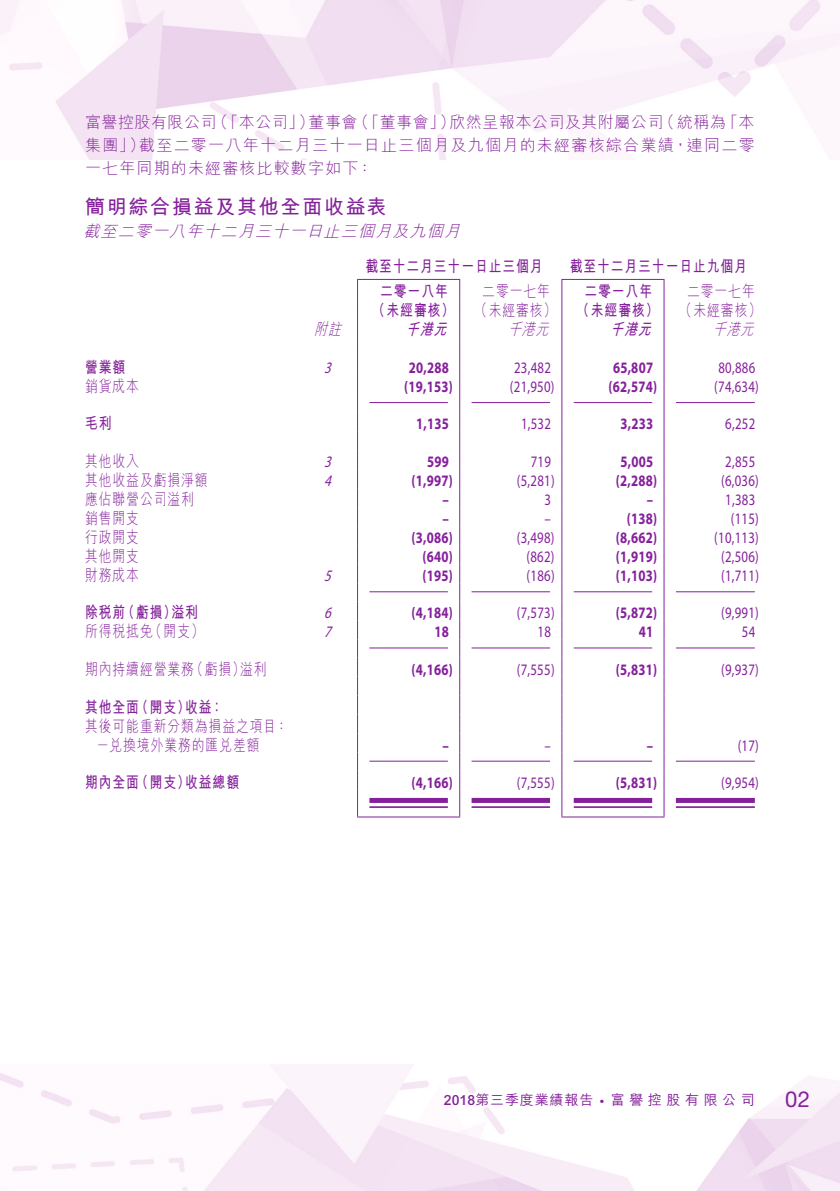
<style>
.page{position:relative;width:840px;height:1191px;background:#fff}
.page>*{position:absolute;margin:0;border:0;box-sizing:border-box;transform-origin:0 0}
.t1{font:22px "Helvetica Neue LT Std";color:#85209b}
.t2{font:700 20px "M Hei HK";letter-spacing:.085em;color:#85209b}
.t3{font:16px "Myriad Pro";letter-spacing:.02em;color:#85209b;scale:.8 1}
.t4{font:700 16px "Myriad Pro";letter-spacing:.02em;color:#85209b;scale:.8 1}
.t5{font:300 16px "M Hei HK";letter-spacing:.07em;color:#85209b;scale:.8 1}
.t6{font:300 16px/23px "M Hei HK";letter-spacing:.07em;color:#85209b}
.t7{font:700 16px "M Hei HK";letter-spacing:.07em;color:#85209b;scale:.8 1}
.t8{font:italic 300 16px "M Hei HK";color:#85209b}
.t9{font:300 16px "M Hei HK";letter-spacing:.03em;color:#85209b}
.t10{font:italic 300 16px "M Hei HK";color:#85209b;scale:.8 1}
.t11{font:italic 700 16px "M Hei HK";color:#85209b;scale:.8 1}
.t12{font:italic 16px "Myriad Pro";color:#85209b;scale:.8 1}
.t13{font:500 14px "M Hei HK";letter-spacing:.06em;color:#85209b}
.t14{font:500 14px "M Hei HK";letter-spacing:.325em;color:#85209b}
.t15{font:600 14px "Myriad Pro";color:#85209b}
.s1{font-family:"Arial MT Std"}
</style>
<div class="page">
<img style="left:0;top:0;width:839px;height:1191px">
<hr style="left:357px;top:279px;width:103px;height:1px;background:#85209b">
<hr style="left:561px;top:279px;width:103px;height:1px;background:#85209b">
<svg style="left:357px;top:280px;width:1px;height:536px"></svg>
<svg style="left:459px;top:280px;width:1px;height:536px"></svg>
<svg style="left:561px;top:280px;width:1px;height:536px"></svg>
<svg style="left:663px;top:280px;width:1px;height:536px"></svg>
<hr style="left:357px;top:816px;width:103px;height:1px;background:#85209b">
<hr style="left:561px;top:816px;width:103px;height:1px;background:#85209b">
<hr style="left:369px;top:402px;width:78px;height:1px;background:#85209b">
<hr style="left:471px;top:402px;width:78px;height:1px;background:#85209b">
<hr style="left:573px;top:402px;width:78px;height:1px;background:#85209b">
<hr style="left:675px;top:402px;width:79px;height:1px;background:#85209b">
<hr style="left:369px;top:591px;width:78px;height:1px;background:#85209b">
<hr style="left:471px;top:591px;width:78px;height:1px;background:#85209b">
<hr style="left:573px;top:591px;width:78px;height:1px;background:#85209b">
<hr style="left:675px;top:591px;width:79px;height:1px;background:#85209b">
<hr style="left:369px;top:647px;width:78px;height:1px;background:#85209b">
<hr style="left:471px;top:647px;width:78px;height:1px;background:#85209b">
<hr style="left:573px;top:647px;width:78px;height:1px;background:#85209b">
<hr style="left:675px;top:647px;width:79px;height:1px;background:#85209b">
<hr style="left:369px;top:760px;width:78px;height:1px;background:#85209b">
<hr style="left:471px;top:760px;width:78px;height:1px;background:#85209b">
<hr style="left:573px;top:760px;width:78px;height:1px;background:#85209b">
<hr style="left:675px;top:760px;width:79px;height:1px;background:#85209b">
<div style="left:369px;top:798px;width:78px;height:5px;background:#85209b"></div>
<hr style="left:369px;top:806px;width:78px;height:2px;background:#85209b">
<div style="left:471px;top:798px;width:78px;height:5px;background:#85209b"></div>
<hr style="left:471px;top:806px;width:78px;height:2px;background:#85209b">
<div style="left:573px;top:798px;width:78px;height:5px;background:#85209b"></div>
<hr style="left:573px;top:806px;width:78px;height:2px;background:#85209b">
<div style="left:675px;top:798px;width:79px;height:5px;background:#85209b"></div>
<hr style="left:675px;top:806px;width:79px;height:2px;background:#85209b">
<p class="t6" style="left:212px;top:110px;width:104px">（「本公司」）</p>
<p class="t6" style="left:353px;top:110px;width:104px">（「董事會」）</p>
<p class="t6" style="left:658px;top:110px;width:68px">（統稱為</p>
<p class="t9" style="left:449px;top:114px;width:215px">欣然呈報本公司及其附屬公司</p>
<p class="t6" style="left:308px;top:110px;width:50px">董事會</p>
<p class="t6" style="left:139px;top:110px;width:616px;text-indent:-54px">富譽控股有限公司<br>截至二零一八年十二月三十一日止三個月及九個月的未經審核綜合業績，連同二零</p>
<p class="t6" style="left:721px;top:110px;width:34px">「本</p>
<p class="t6" style="left:85px;top:133px;width:289px">集團」）<br>一七年同期的未經審核比較數字如下：</p>
<p class="t2" style="left:85px;top:192px;width:303px">簡明綜合損益及其他全面收益表</p>
<p class="t8" style="left:83px;top:223px;width:382px">截至二零一八年十二月三十一日止三個月及九個月</p>
<p class="t7" style="left:365px;top:254px;width:223px">截至十二月三十一日止三個月</p>
<p class="t7" style="left:569px;top:254px;width:223px">截至十二月三十一日止九個月</p>
<p class="t7" style="left:380px;top:279px;width:86px">二零一八年</p>
<p class="t5" style="left:482px;top:283px;width:86px">二零一七年</p>
<p class="t7" style="left:584px;top:279px;width:86px">二零一八年</p>
<p class="t5" style="left:686px;top:283px;width:86px">二零一七年</p>
<p class="t7" style="left:372px;top:298px;width:104px">（未經審核）</p>
<p class="t5" style="left:474px;top:302px;width:104px">（未經審核）</p>
<p class="t7" style="left:576px;top:298px;width:104px">（未經審核）</p>
<p class="t5" style="left:678px;top:302px;width:104px">（未經審核(</p>
<p class="t10" style="left:314px;top:321px;width:40px">附註</p>
<p class="t11" style="left:406px;top:317px;width:59px">千港元</p>
<p class="t10" style="left:508px;top:321px;width:57px">千港元</p>
<p class="t11" style="left:610px;top:317px;width:59px">千港元</p>
<p class="t10" style="left:712px;top:321px;width:57px">千港元</p>
<p class="t7" style="left:85px;top:355px;width:52px">營業額</p>
<p class="t12" style="left:324px;top:358px;width:16px">3</p>
<p class="t4" style="left:408px;top:357px;width:52px">20,288</p>
<p class="t3" style="left:514px;top:358px;width:48px">23,482</p>
<p class="t4" style="left:612px;top:357px;width:52px">65,807</p>
<p class="t3" style="left:718px;top:358px;width:48px">80,886</p>
<p class="t5" style="left:85px;top:378px;width:69px">銷貨成本</p>
<p class="t4" style="left:404px;top:376px;width:62px">)19,153(</p>
<p class="t3" style="left:509px;top:377px;width:57px">)21,950(</p>
<p class="t4" style="left:608px;top:376px;width:62px">)62,574(</p>
<p class="t3" style="left:713px;top:377px;width:57px">)74,634(</p>
<p class="t7" style="left:85px;top:411px;width:35px">毛利</p>
<p class="t4" style="left:416px;top:413px;width:42px">1,135</p>
<p class="t3" style="left:520px;top:414px;width:39px">1,532</p>
<p class="t4" style="left:620px;top:413px;width:42px">3,233</p>
<p class="t3" style="left:725px;top:414px;width:39px">6,252</p>
<p class="t5" style="left:85px;top:453px;width:69px">其他收入</p>
<p class="t12" style="left:324px;top:452px;width:16px">3</p>
<p class="t4" style="left:427px;top:451px;width:29px">599</p>
<p class="t3" style="left:530px;top:452px;width:27px">719</p>
<p class="t4" style="left:620px;top:451px;width:42px">5,005</p>
<p class="t3" style="left:725px;top:452px;width:39px">2,855</p>
<p class="t5" style="left:85px;top:472px;width:155px">其他收益及虧損淨額</p>
<p class="t12" style="left:324px;top:471px;width:16px">4</p>
<p class="t4" style="left:411px;top:470px;width:53px">)1,997(</p>
<p class="t3" style="left:516px;top:471px;width:49px">)5,281(</p>
<p class="t4" style="left:615px;top:470px;width:53px">)2,288(</p>
<p class="t3" style="left:720px;top:471px;width:49px">)6,036(</p>
<p class="t5" style="left:85px;top:491px;width:137px">應佔聯營公司溢利</p>
<p class="t4" style="left:442px;top:489px;width:9px">–</p>
<p class="t3" style="left:544px;top:490px;width:10px">3</p>
<p class="t4" style="left:646px;top:489px;width:10px">–</p>
<p class="t3" style="left:724px;top:490px;width:39px">1,383</p>
<p class="t5" style="left:85px;top:510px;width:69px">銷售開支</p>
<p class="t4" style="left:442px;top:508px;width:9px">–</p>
<p class="t3" style="left:544px;top:509px;width:10px">–</p>
<p class="t4" style="left:626px;top:508px;width:39px">)138(</p>
<p class="t3" style="left:730px;top:509px;width:37px">)115(</p>
<p class="t5" style="left:85px;top:529px;width:69px">行政開支</p>
<p class="t4" style="left:411px;top:527px;width:53px">)3,086(</p>
<p class="t3" style="left:516px;top:528px;width:49px">)3,498(</p>
<p class="t4" style="left:615px;top:527px;width:53px">)8,662(</p>
<p class="t3" style="left:713px;top:528px;width:57px">)10,113(</p>
<p class="t5" style="left:85px;top:548px;width:69px">其他開支</p>
<p class="t4" style="left:422px;top:546px;width:39px">)640(</p>
<p class="t3" style="left:526px;top:547px;width:37px">)862(</p>
<p class="t4" style="left:615px;top:546px;width:53px">)1,919(</p>
<p class="t3" style="left:720px;top:547px;width:49px">)2,506(</p>
<p class="t5" style="left:85px;top:567px;width:69px">財務成本</p>
<p class="t12" style="left:324px;top:566px;width:16px">5</p>
<p class="t4" style="left:422px;top:565px;width:39px">)195(</p>
<p class="t3" style="left:526px;top:566px;width:37px">)186(</p>
<p class="t4" style="left:615px;top:565px;width:53px">)1,103(</p>
<p class="t3" style="left:720px;top:566px;width:49px">)1,711(</p>
<p class="t7" style="left:85px;top:601px;width:52px">除稅前</p>
<p class="t7" style="left:171px;top:601px;width:35px">溢利</p>
<p class="t7" style="left:122px;top:601px;width:70px">（虧損）</p>
<p class="t12" style="left:324px;top:603px;width:16px">6</p>
<p class="t4" style="left:411px;top:602px;width:53px">)4,184(</p>
<p class="t3" style="left:516px;top:603px;width:49px">)7,573(</p>
<p class="t4" style="left:615px;top:602px;width:53px">)5,872(</p>
<p class="t3" style="left:720px;top:603px;width:49px">)9,991(</p>
<p class="t5" style="left:149px;top:623px;width:70px">（開支(</p>
<p class="t5" style="left:85px;top:623px;width:86px">所得稅抵免</p>
<p class="t12" style="left:324px;top:622px;width:16px">7</p>
<p class="t4" style="left:434px;top:621px;width:20px">18</p>
<p class="t3" style="left:537px;top:622px;width:18px">18</p>
<p class="t4" style="left:638px;top:621px;width:20px">41</p>
<p class="t3" style="left:741px;top:622px;width:18px">54</p>
<p class="t5" style="left:85px;top:660px;width:137px">期內持續經營業務</p>
<p class="t7" style="left:185px;top:695px;width:49px">收益：</p>
<p class="t5" style="left:190px;top:660px;width:70px">（虧損）</p>
<p class="t5" style="left:240px;top:660px;width:35px">溢利</p>
<p class="t7" style="left:85px;top:695px;width:69px">其他全面</p>
<p class="t5" style="left:85px;top:717px;width:255px">其後可能重新分類為損益之項目：</p>
<p class="t7" style="left:135px;top:695px;width:70px">（開支）</p>
<p class="t4" style="left:411px;top:658px;width:53px">)4,166(</p>
<p class="t3" style="left:516px;top:659px;width:49px">)7,555(</p>
<p class="t4" style="left:615px;top:658px;width:53px">)5,831(</p>
<p class="t3" style="left:720px;top:659px;width:49px">)9,937(</p>
<p class="t5" style="left:96px;top:736px;width:205px">－兌換境外業務的匯兌差額</p>
<p class="t4" style="left:442px;top:734px;width:9px">–</p>
<p class="t3" style="left:544px;top:735px;width:10px">–</p>
<p class="t4" style="left:646px;top:734px;width:10px">–</p>
<p class="t3" style="left:737px;top:735px;width:28px">)17(</p>
<p class="t7" style="left:185px;top:770px;width:69px">收益總額</p>
<p class="t7" style="left:135px;top:770px;width:70px">（開支）</p>
<p class="t7" style="left:85px;top:770px;width:69px">期內全面</p>
<p class="t4" style="left:411px;top:772px;width:53px">)4,166(</p>
<p class="t3" style="left:516px;top:772px;width:49px">)7,555(</p>
<p class="t4" style="left:615px;top:772px;width:53px">)5,831(</p>
<p class="t3" style="left:720px;top:772px;width:49px">)9,954(</p>
<p class="t13" style="left:443px;top:1089px;width:151px"><span class="s1">2018</span>第三季度業績報告</p>
<p class="t15" style="left:599px;top:1091px;width:6px">•</p>
<p class="t14" style="left:610px;top:1089px;width:145px">富譽控股有限公司</p>
<h1 class="t1" style="left:784px;top:1086px;width:26px">02</h1>
</div>
